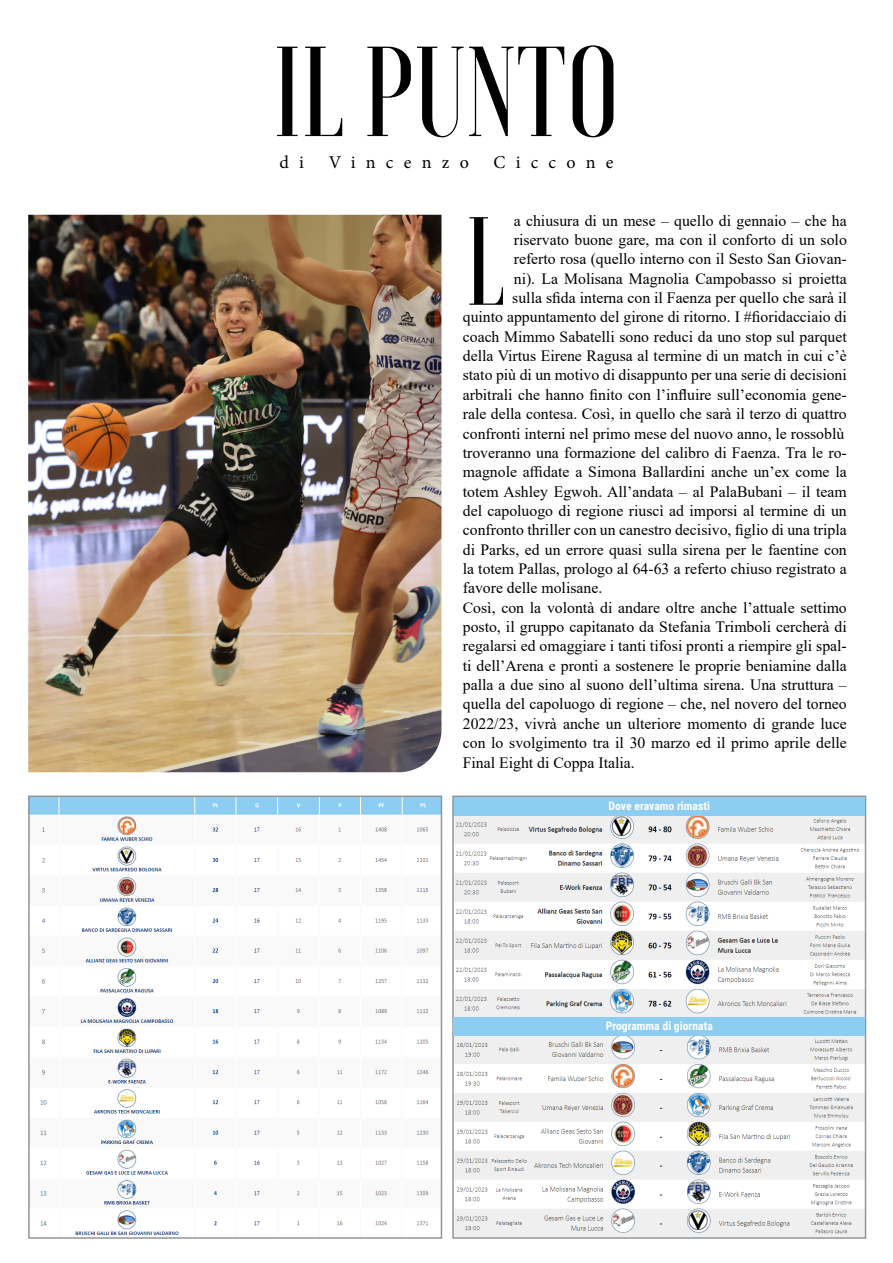
<style>
.page{position:relative;width:893px;height:1263px;background:#fff}
.page>*{position:absolute;margin:0;border:0;box-sizing:border-box;transform-origin:0 0}
.t1{font:500 127.8px "Voga";color:#000}
.t2{font:500 125.1px "Voga";color:#000;scale:.92 1}
.t3{font:18px "Minion Pro";letter-spacing:.57em;color:#000}
.t4{font:15.75px/19.4px "Times New Roman";color:#000;text-align:justify}
.t5{font:700 11.7px "Roboto Condensed";color:#fff}
</style>
<div class="page">
<img style="left:28px;top:215px;width:413px;height:557px">
<img style="left:31px;top:798px;width:408px;height:438px">
<div style="left:28px;top:795px;width:414px;height:444px;border:2px solid #939598"></div>
<img style="left:455px;top:1035px;width:408px;height:201px">
<div style="left:452px;top:1026px;width:414px;height:213px;border:2px solid #939598"></div>
<img style="left:455px;top:815px;width:408px;height:202px">
<div style="left:452px;top:795px;width:414px;height:231px;border:2px solid #939598"></div>
<div style="left:454px;top:1017px;width:411px;height:18px;background:#8dcdf1"></div>
<div style="left:454px;top:797px;width:410px;height:18px;background:#8dcdf1"></div>
<p class="t1" style="left:273px;top:20px;width:348px">IL PUNTO</p>
<p class="t3" style="left:280px;top:150px;width:26px">d i</p>
<p class="t3" style="left:329px;top:150px;width:142px">Vincenzo</p>
<p class="t3" style="left:493px;top:150px;width:121px">Ciccone</p>
<p class="t4" style="left:463px;top:210px;width:386px;text-align:right">a chiusura di un mese – quello di gennaio – che ha riservato buone gare, ma con il conforto di un solo<br>referto rosa (quello interno con il Sesto San Giovan-<br>ni). La Molisana Magnolia Campobasso si proietta<br>sulla sfida interna con il Faenza per quello che sarà il<br>quinto appuntamento del girone di ritorno. I #fioridacciaio di coach Mimmo Sabatelli sono reduci da uno stop sul parquet della Virtus Eirene Ragusa al termine di un match in cui c’è stato più di un motivo di disappunto per una serie di decisioni arbitrali che hanno finito con l’influire sull’economia gene&shy;rale della contesa. Così, in quello che sarà il terzo di quattro confronti interni nel primo mese del nuovo anno, le rossoblù</p>
<p class="t4" style="left:463px;top:442px;width:386px">troveranno una formazione del calibro di Faenza. Tra le ro&shy;magnole affidate a Simona Ballardini anche un’ex come la totem Ashley Egwoh. All’andata – al PalaBubani – il team del capoluogo di regione riuscì ad imporsi al termine di un confronto thriller con un canestro decisivo, figlio di una tripla di Parks, ed un errore quasi sulla sirena per le faentine con la totem Pallas, prologo al 64-63 a referto chiuso registrato a favore delle molisane.</p>
<p class="t4" style="left:463px;top:597px;width:386px">Così, con la volontà di andare oltre anche l’attuale settimo posto, il gruppo capitanato da Stefania Trimboli cercherà di regalarsi ed omaggiare i tanti tifosi pronti a riempire gli spal&shy;ti dell’Arena e pronti a sostenere le proprie beniamine dalla palla a due sino al suono dell’ultima sirena. Una struttura – quella del capoluogo di regione – che, nel novero del torneo 2022/23, vivrà anche un ulteriore momento di grande luce con lo svolgimento tra il 30 marzo ed il primo aprile delle Final Eight di Coppa Italia.</p>
<p class="t2" style="left:466px;top:191px;width:44px">L</p>
<p class="t5" style="left:609px;top:797px;width:103px">Dove eravamo rimasti</p>
<p class="t5" style="left:606px;top:1018px;width:109px">Programma di giornata</p>
</div>
